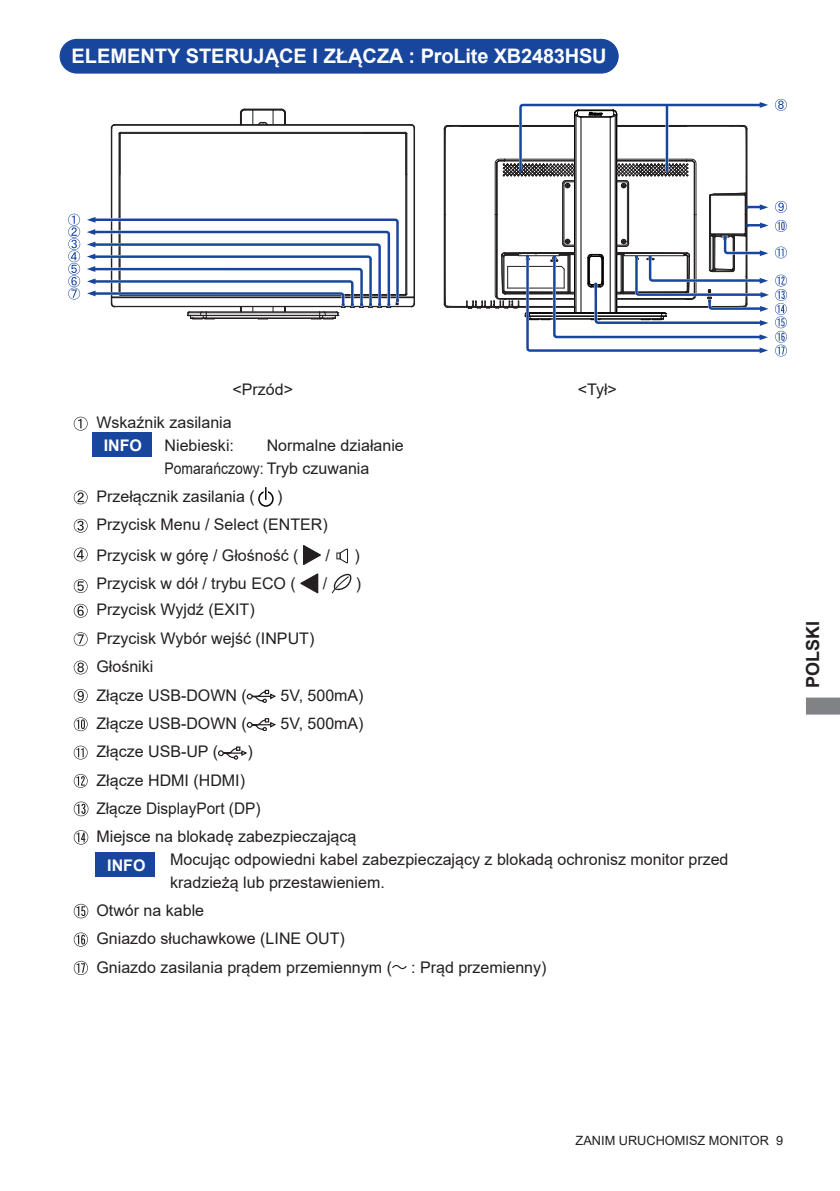
<style>
.page{position:relative;width:840px;height:1191px;background:#fff}
.page>*{position:absolute;margin:0;border:0;box-sizing:border-box;transform-origin:0 0}
.t1{font:700 20px "Arial";color:#fff}
.t2{font:700 18px "Arial";color:#231f20}
.t3{font:16px/28.4px "Arial";color:#231f20}
.t4{font:700 16px "Arial";color:#fff}
.t5{font:12.8px "Arial";color:#231f20}
</style>
<div class="page">
<svg style="left:806px;top:697px;width:33px;height:17px"></svg>
<svg style="left:74px;top:417px;width:14px;height:13px"></svg>
<svg style="left:74px;top:490px;width:14px;height:14px"></svg>
<svg style="left:74px;top:519px;width:14px;height:13px"></svg>
<svg style="left:74px;top:547px;width:14px;height:14px"></svg>
<svg style="left:303px;top:545px;width:18px;height:20px"></svg>
<svg style="left:336px;top:548px;width:12px;height:15px"></svg>
<svg style="left:74px;top:579px;width:14px;height:14px"></svg>
<svg style="left:300px;top:573px;width:18px;height:20px"></svg>
<svg style="left:331px;top:574px;width:20px;height:19px"></svg>
<svg style="left:74px;top:604px;width:14px;height:14px"></svg>
<svg style="left:74px;top:632px;width:14px;height:14px"></svg>
<svg style="left:74px;top:660px;width:14px;height:14px"></svg>
<svg style="left:74px;top:689px;width:14px;height:14px"></svg>
<svg style="left:247px;top:690px;width:29px;height:12px"></svg>
<svg style="left:74px;top:717px;width:14px;height:14px"></svg>
<svg style="left:247px;top:718px;width:29px;height:13px"></svg>
<svg style="left:74px;top:745px;width:14px;height:14px"></svg>
<svg style="left:218px;top:746px;width:29px;height:13px"></svg>
<svg style="left:74px;top:774px;width:14px;height:14px"></svg>
<svg style="left:74px;top:801px;width:14px;height:15px"></svg>
<svg style="left:74px;top:830px;width:14px;height:14px"></svg>
<svg style="left:74px;top:904px;width:14px;height:14px"></svg>
<svg style="left:74px;top:932px;width:14px;height:14px"></svg>
<svg style="left:74px;top:961px;width:14px;height:14px"></svg>
<svg style="left:392px;top:965px;width:14px;height:4px"></svg>
<div style="left:258px;top:491px;width:15px;height:16px;border:1px solid #000;border-radius:50%"></div>
<svg style="left:263px;top:487px;width:5px;height:13px"></svg>
<svg style="left:265px;top:487px;width:1px;height:13px"></svg>
<div style="left:92px;top:432px;width:59px;height:25px;background:#18469d"></div>
<div style="left:96px;top:852px;width:59px;height:25px;background:#18469d"></div>
<div style="left:60px;top:39px;width:557px;height:34px;background:#18469d;border-radius:17px"></div>
<div style="left:60px;top:39px;width:558px;height:35px;border:1px solid #18469d;border-radius:17px"></div>
<svg style="left:240px;top:109px;width:46px;height:15px"></svg>
<hr style="left:119px;top:134px;width:1px;height:160px;background:#231f20">
<hr style="left:111px;top:128px;width:1px;height:175px;background:#231f20">
<hr style="left:414px;top:128px;width:1px;height:169px;background:#231f20">
<hr style="left:413px;top:128px;width:1px;height:169px;background:#231f20">
<hr style="left:406px;top:134px;width:1px;height:160px;background:#231f20">
<hr style="left:405px;top:134px;width:1px;height:160px;background:#231f20">
<hr style="left:115px;top:124px;width:296px;height:1px;background:#231f20">
<hr style="left:115px;top:125px;width:296px;height:1px;background:#231f20">
<hr style="left:120px;top:132px;width:285px;height:1px;background:#231f20">
<hr style="left:120px;top:133px;width:285px;height:1px;background:#231f20">
<svg style="left:111px;top:124px;width:10px;height:10px"></svg>
<svg style="left:405px;top:124px;width:10px;height:10px"></svg>
<svg style="left:68px;top:214px;width:347px;height:106px"></svg>
<svg style="left:443px;top:99px;width:343px;height:257px"></svg>
<p class="t1" style="left:71px;top:42px;width:536px">ELEMENTY STERUJĄCE I ZŁĄCZA : ProLite XB2483HSU</p>
<p class="t3" style="left:232px;top:375px;width:62px">&lt;Przód&gt;</p>
<p class="t3" style="left:577px;top:375px;width:41px">&lt;Tył&gt;</p>
<p class="t3" style="left:96px;top:411px;width:139px;line-height:22.6px;text-align:right">Wskaźnik zasilania<br>Niebieski:</p>
<p class="t4" style="left:104px;top:434px;width:40px">INFO</p>
<p class="t3" style="left:164px;top:434px;width:240px;line-height:22.6px;text-indent:102px">Normalne działanie<br>Pomarańczowy: Tryb czuwania</p>
<p class="t3" style="left:96px;top:482px;width:160px">Przełącznik zasilania (</p>
<p class="t3" style="left:96px;top:482px;width:233px;text-indent:180px">)<br>Przycisk Menu / Select (ENTER)</p>
<p class="t3" style="left:96px;top:541px;width:203px">Przycisk w górę / Głośność (</p>
<p class="t3" style="left:325px;top:541px;width:6px">/</p>
<p class="t3" style="left:354px;top:541px;width:7px">)</p>
<p class="t3" style="left:96px;top:569px;width:201px">Przycisk w dół / trybu ECO (</p>
<p class="t3" style="left:322px;top:569px;width:6px">/</p>
<p class="t3" style="left:355px;top:569px;width:7px">)</p>
<p class="t3" style="left:96px;top:595px;width:219px">Przycisk Wyjdź (EXIT)<br>Przycisk Wybór wejść (INPUT)<br>Głośniki<br>Złącze USB-DOWN (</p>
<p class="t3" style="left:280px;top:680px;width:85px">5V, 500mA)</p>
<p class="t3" style="left:96px;top:709px;width:152px">Złącze USB-DOWN (</p>
<p class="t3" style="left:280px;top:709px;width:85px">5V, 500mA)</p>
<p class="t3" style="left:96px;top:737px;width:123px">Złącze USB-UP (</p>
<p class="t3" style="left:247px;top:737px;width:7px">)</p>
<p class="t3" style="left:96px;top:765px;width:261px">Złącze HDMI (HDMI)<br>Złącze DisplayPort (DP)<br>Miejsce na blokadę zabezpieczającą</p>
<p class="t3" style="left:170px;top:848px;width:559px;line-height:22.6px">Mocując odpowiedni kabel zabezpieczający z blokadą ochronisz monitor przed kradzieżą lub przestawieniem.</p>
<p class="t3" style="left:96px;top:896px;width:451px">Otwór na kable<br>Gniazdo słuchawkowe (LINE OUT)<br>Gniazdo zasilania prądem przemiennym ( : Prąd przemienny)</p>
<p class="t4" style="left:107px;top:854px;width:40px">INFO</p>
<p class="t2" style="left:799px;top:688px;width:69px;rotate:-90deg">POLSKI</p>
<p class="t5" style="left:575px;top:1131px;width:209px">ZANIM URUCHOMISZ MONITOR 9</p>
</div>
